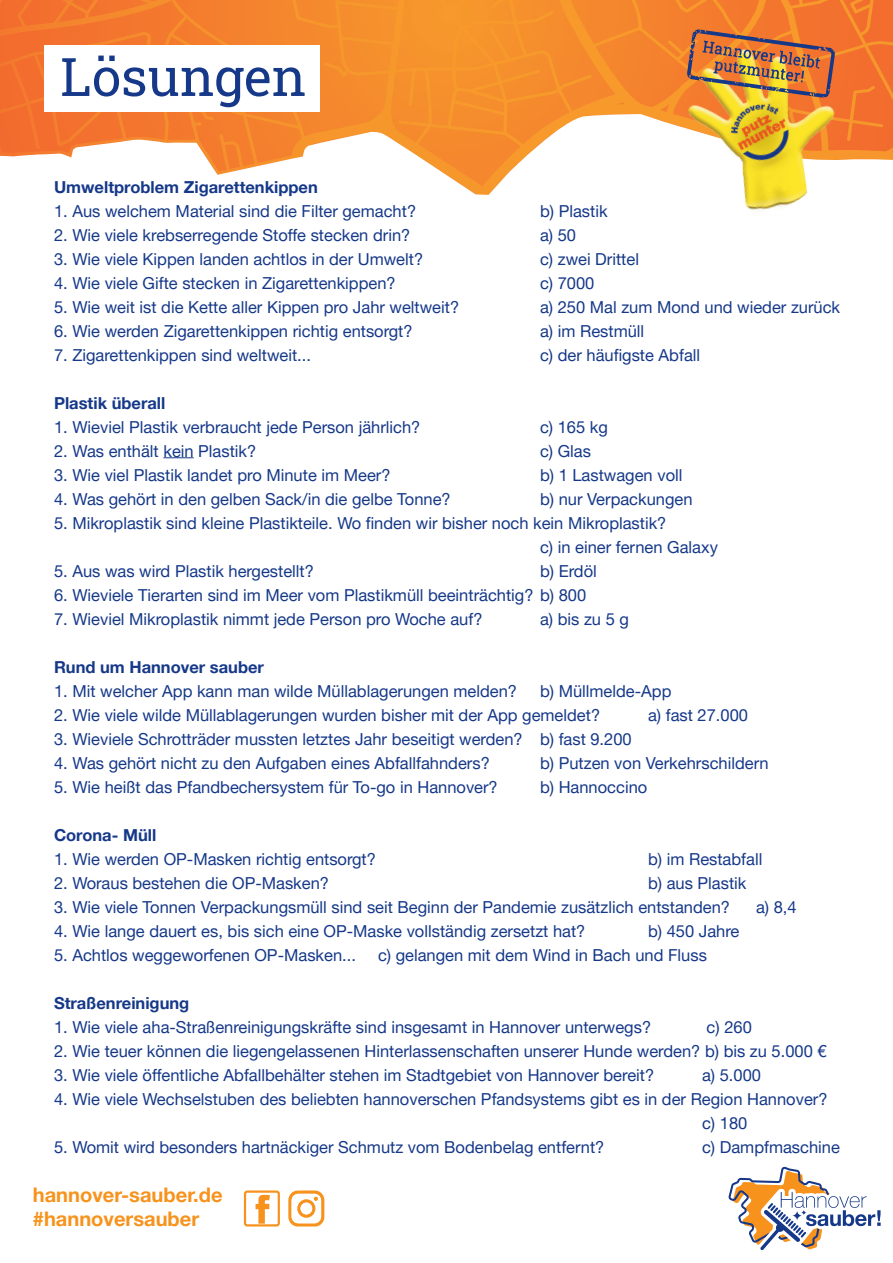
<style>
.page{position:relative;width:893px;height:1263px;background:#fff}
.page>*{position:absolute;margin:0;border:0;box-sizing:border-box;transform-origin:0 0}
.t1{font:52.95px "Roboto Slab";color:#153889}
.Headline{font:700 20.1px/24.2px "Helvetica Neue LT Pro";color:#f7931d}
.t2{font:16.5px "Helvetica Neue LT Pro";color:#153889}
.t3{font:700 16.5px "Helvetica Neue LT Pro";color:#153889}
</style>
<div class="page">
<svg style="left:243px;top:1190px;width:37px;height:37px"></svg>
<svg style="left:288px;top:1190px;width:36px;height:36px"></svg>
<div style="left:301px;top:1202px;width:11px;height:12px;background:#fff;border-radius:50%"></div>
<svg style="left:728px;top:1167px;width:153px;height:83px"></svg>
<svg style="left:692px;top:0;width:201px;height:114px;background:#f3752d"></svg>
<svg style="left:0;top:0;width:692px;height:114px;background:#f4882d"></svg>
<svg style="left:0;top:114px;width:893px;height:81px"></svg>
<div style="left:44px;top:45px;width:275px;height:67px;background:#fff"></div>
<img style="left:672px;top:6px;width:183px;height:205px">
<svg style="left:687px;top:29px;width:148px;height:69px;background:#c47d43"></svg>
<hr style="left:163px;top:457px;width:31px;height:1px;background:#153889">
<p class="t1" style="left:60px;top:40px;width:248px">Lösungen</p>
<p class="t3" style="left:54px;top:176px;width:265px">Umweltproblem Zigarettenkippen</p>
<p class="t2" style="left:54px;top:200px;width:364px">1. Aus welchem Material sind die Filter gemacht?</p>
<p class="t2" style="left:540px;top:200px;width:69px">b) Plastik</p>
<p class="t2" style="left:54px;top:224px;width:358px">2. Wie viele krebserregende Stoffe stecken drin?</p>
<p class="t2" style="left:540px;top:224px;width:38px">a) 50</p>
<p class="t2" style="left:54px;top:248px;width:371px">3. Wie viele Kippen landen achtlos in der Umwelt?</p>
<p class="t2" style="left:540px;top:248px;width:100px">c) zwei Drittel</p>
<p class="t2" style="left:54px;top:272px;width:343px">4. Wie viele Gifte stecken in Zigarettenkippen?</p>
<p class="t2" style="left:540px;top:272px;width:56px">c) 7000</p>
<p class="t2" style="left:54px;top:296px;width:407px">5. Wie weit ist die Kette aller Kippen pro Jahr weltweit?</p>
<p class="t2" style="left:540px;top:296px;width:302px">a) 250 Mal zum Mond und wieder zurück</p>
<p class="t2" style="left:54px;top:320px;width:360px">6. Wie werden Zigarettenkippen richtig entsorgt?</p>
<p class="t2" style="left:540px;top:320px;width:106px">a) im Restmüll</p>
<p class="t2" style="left:54px;top:344px;width:259px">7. Zigarettenkippen sind weltweit...</p>
<p class="t2" style="left:540px;top:344px;width:162px">c) der häufigste Abfall</p>
<p class="t3" style="left:54px;top:392px;width:113px">Plastik überall</p>
<p class="t2" style="left:54px;top:416px;width:368px">1. Wieviel Plastik verbraucht jede Person jährlich?</p>
<p class="t2" style="left:540px;top:416px;width:69px">c) 165 kg</p>
<p class="t2" style="left:54px;top:440px;width:204px">2. Was enthält kein Plastik?</p>
<p class="t2" style="left:540px;top:440px;width:53px">c) Glas</p>
<p class="t2" style="left:54px;top:464px;width:338px">3. Wie viel Plastik landet pro Minute im Meer?</p>
<p class="t2" style="left:540px;top:464px;width:144px">b) 1 Lastwagen voll</p>
<p class="t2" style="left:54px;top:488px;width:398px">4. Was gehört in den gelben Sack/in die gelbe Tonne?</p>
<p class="t2" style="left:540px;top:488px;width:154px">b) nur Verpackungen</p>
<p class="t2" style="left:54px;top:512px;width:614px">5. Mikroplastik sind kleine Plastikteile. Wo finden wir bisher noch kein Mikroplastik?</p>
<p class="t2" style="left:540px;top:536px;width:179px">c) in einer fernen Galaxy</p>
<p class="t2" style="left:54px;top:560px;width:261px">5. Aus was wird Plastik hergestellt?</p>
<p class="t2" style="left:540px;top:560px;width:58px">b) Erdöl</p>
<p class="t2" style="left:54px;top:584px;width:534px">6. Wieviele Tierarten sind im Meer vom Plastikmüll beeinträchtig? b) 800</p>
<p class="t2" style="left:54px;top:608px;width:430px">7. Wieviel Mikroplastik nimmt jede Person pro Woche auf?</p>
<p class="t2" style="left:540px;top:608px;width:90px">a) bis zu 5 g</p>
<p class="t3" style="left:54px;top:656px;width:211px">Rund um Hannover sauber</p>
<p class="t2" style="left:54px;top:680px;width:465px">1. Mit welcher App kann man wilde Müllablagerungen melden?</p>
<p class="t2" style="left:540px;top:680px;width:133px">b) Müllmelde-App</p>
<p class="t2" style="left:54px;top:704px;width:548px">2. Wie viele wilde Müllablagerungen wurden bisher mit der App gemeldet?</p>
<p class="t2" style="left:648px;top:704px;width:101px">a) fast 27.000</p>
<p class="t2" style="left:54px;top:728px;width:579px">3. Wieviele Schrotträder mussten letztes Jahr beseitigt werden? b) fast 9.200</p>
<p class="t2" style="left:54px;top:752px;width:437px">4. Was gehört nicht zu den Aufgaben eines Abfallfahnders?</p>
<p class="t2" style="left:540px;top:752px;width:230px">b) Putzen von Verkehrschildern</p>
<p class="t2" style="left:54px;top:776px;width:445px">5. Wie heißt das Pfandbechersystem für To-go in Hannover?</p>
<p class="t2" style="left:540px;top:776px;width:109px">b) Hannoccino</p>
<p class="t3" style="left:54px;top:824px;width:104px">Corona- Müll</p>
<p class="t2" style="left:54px;top:848px;width:323px">1. Wie werden OP-Masken richtig entsorgt?</p>
<p class="t2" style="left:648px;top:848px;width:116px">b) im Restabfall</p>
<p class="t2" style="left:54px;top:872px;width:277px">2. Woraus bestehen die OP-Masken?</p>
<p class="t2" style="left:648px;top:872px;width:100px">b) aus Plastik</p>
<p class="t2" style="left:54px;top:896px;width:678px">3. Wie viele Tonnen Verpackungsmüll sind seit Beginn der Pandemie zusätzlich entstanden?</p>
<p class="t2" style="left:756px;top:896px;width:42px">a) 8,4</p>
<p class="t2" style="left:54px;top:920px;width:533px">4. Wie lange dauert es, bis sich eine OP-Maske vollständig zersetzt hat?</p>
<p class="t2" style="left:648px;top:920px;width:93px">b) 450 Jahre</p>
<p class="t2" style="left:54px;top:944px;width:303px">5. Achtlos weggeworfenen OP-Masken...</p>
<p class="t2" style="left:378px;top:944px;width:330px">c) gelangen mit dem Wind in Bach und Fluss</p>
<p class="t3" style="left:54px;top:992px;width:137px">Straßenreinigung</p>
<p class="t2" style="left:54px;top:1016px;width:599px">1. Wie viele aha-Straßenreinigungskräfte sind insgesamt in Hannover unterwegs?</p>
<p class="t2" style="left:707px;top:1016px;width:47px">c) 260</p>
<p class="t2" style="left:54px;top:1040px;width:774px">2. Wie teuer können die liegengelassenen Hinterlassenschaften unserer Hunde werden? b) bis zu 5.000 €</p>
<p class="t2" style="left:54px;top:1064px;width:602px">3. Wie viele öffentliche Abfallbehälter stehen im Stadtgebiet von Hannover bereit?</p>
<p class="t2" style="left:702px;top:1064px;width:61px">a) 5.000</p>
<p class="t2" style="left:54px;top:1088px;width:775px">4. Wie viele Wechselstuben des beliebten hannoverschen Pfandsystems gibt es in der Region Hannover?</p>
<p class="t2" style="left:702px;top:1112px;width:47px">c) 180</p>
<p class="t2" style="left:54px;top:1136px;width:552px">5. Womit wird besonders hartnäckiger Schmutz vom Bodenbelag entfernt?</p>
<p class="t2" style="left:702px;top:1136px;width:139px">c) Dampfmaschine</p>
<p class="Headline" style="left:33px;top:1182px;width:191px">hannover-sauber.de #hannoversauber</p>
</div>
